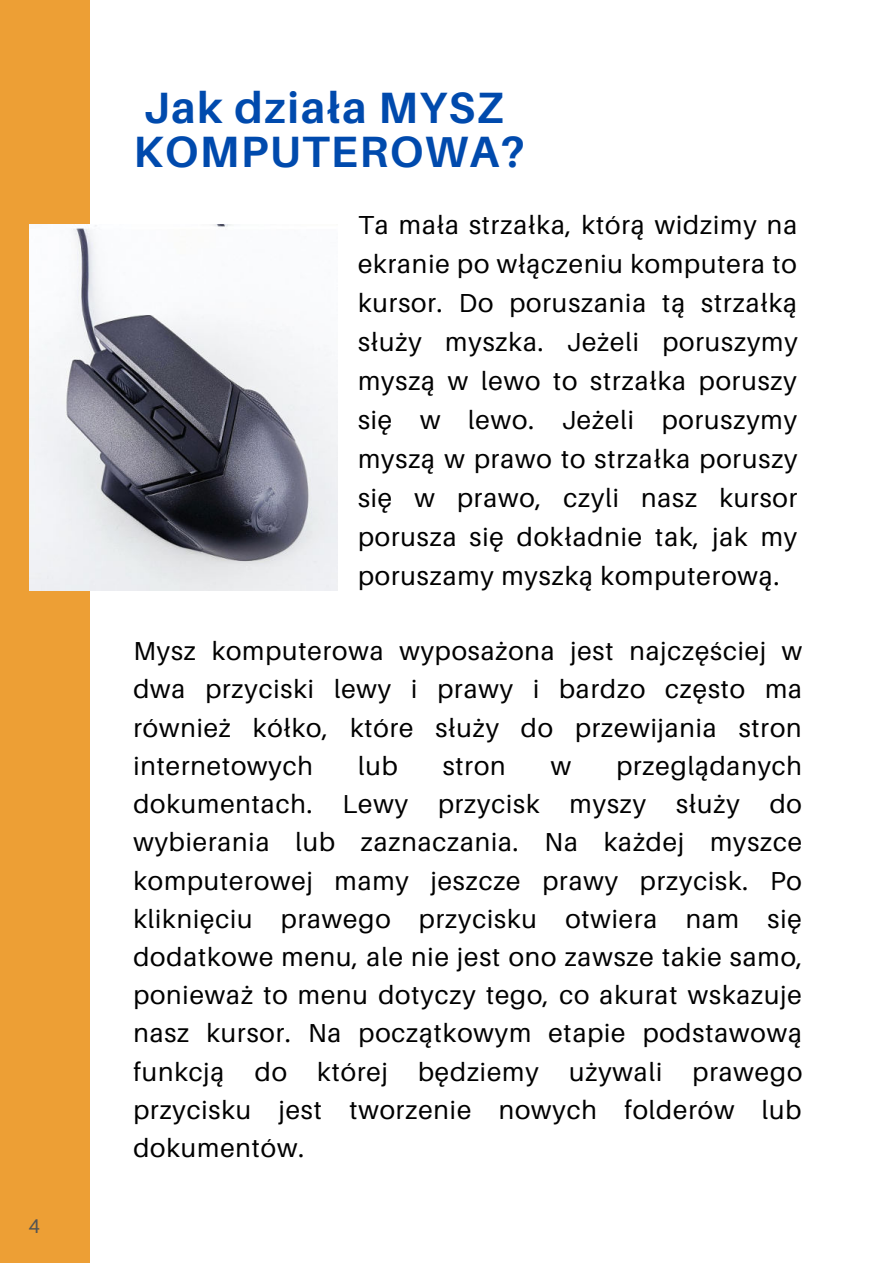
<style>
.page{position:relative;width:893px;height:1264px;background:#fff}
.page>*{position:absolute;margin:0;border:0;box-sizing:border-box;transform-origin:0 0}
.t1{font:700 43.8px/43.8px "Aileron";letter-spacing:.035em;color:#004aad}
.t2{font:26.1px/39px "Aileron";letter-spacing:.035em;color:#000;text-align:justify}
.t3{font:25.95px/38.2px "Aileron";letter-spacing:.035em;color:#000;text-align:justify}
.t4{font:19.8px "Aileron";color:#545454}
</style>
<div class="page">
<div style="left:0;top:0;width:89px;height:1262px;background:#ed9f35"></div>
<img style="left:29px;top:225px;width:308px;height:365px">
<p class="t4" style="left:29px;top:1215px;width:13px">4</p>
<h1 class="t1" style="left:133px;top:86px;width:393px">Jak działa MYSZ<br>KOMPUTEROWA?</h1>
<p class="t2" style="left:358px;top:206px;width:441px">Ta mała strzałka, którą widzimy na ekranie po włączeniu komputera to kursor. Do poruszania tą strzałką służy myszka. Jeżeli poruszymy myszą w lewo to strzałka poruszy się w lewo. Jeżeli poruszymy myszą w prawo to strzałka poruszy się w prawo, czyli nasz kursor porusza się dokładnie tak, jak my poruszamy myszką komputerową.</p>
<p class="t3" style="left:133px;top:632px;width:670px">Mysz komputerowa wyposażona jest najczęściej w dwa przyciski lewy i prawy i bardzo często ma również kółko, które służy do przewijania stron internetowych</p>
<p class="t3" style="left:133px;top:747px;width:670px;text-indent:483px">przeglądanych dokumentach. Lewy przycisk myszy służy do wybierania lub zaznaczania. Na każdej myszce komputerowej mamy jeszcze prawy przycisk. Po kliknięciu prawego przycisku otwiera nam się dodatkowe menu, ale nie jest ono zawsze takie samo, ponieważ to menu dotyczy tego, co akurat wskazuje nasz kursor. Na początkowym etapie podstawową funkcją do której będziemy używali prawego przycisku jest tworzenie nowych folderów lub dokumentów.</p>
<p class="t3" style="left:358px;top:747px;width:41px">lub</p>
<p class="t3" style="left:442px;top:747px;width:64px">stron</p>
<p class="t3" style="left:550px;top:747px;width:22px">w</p>
</div>
